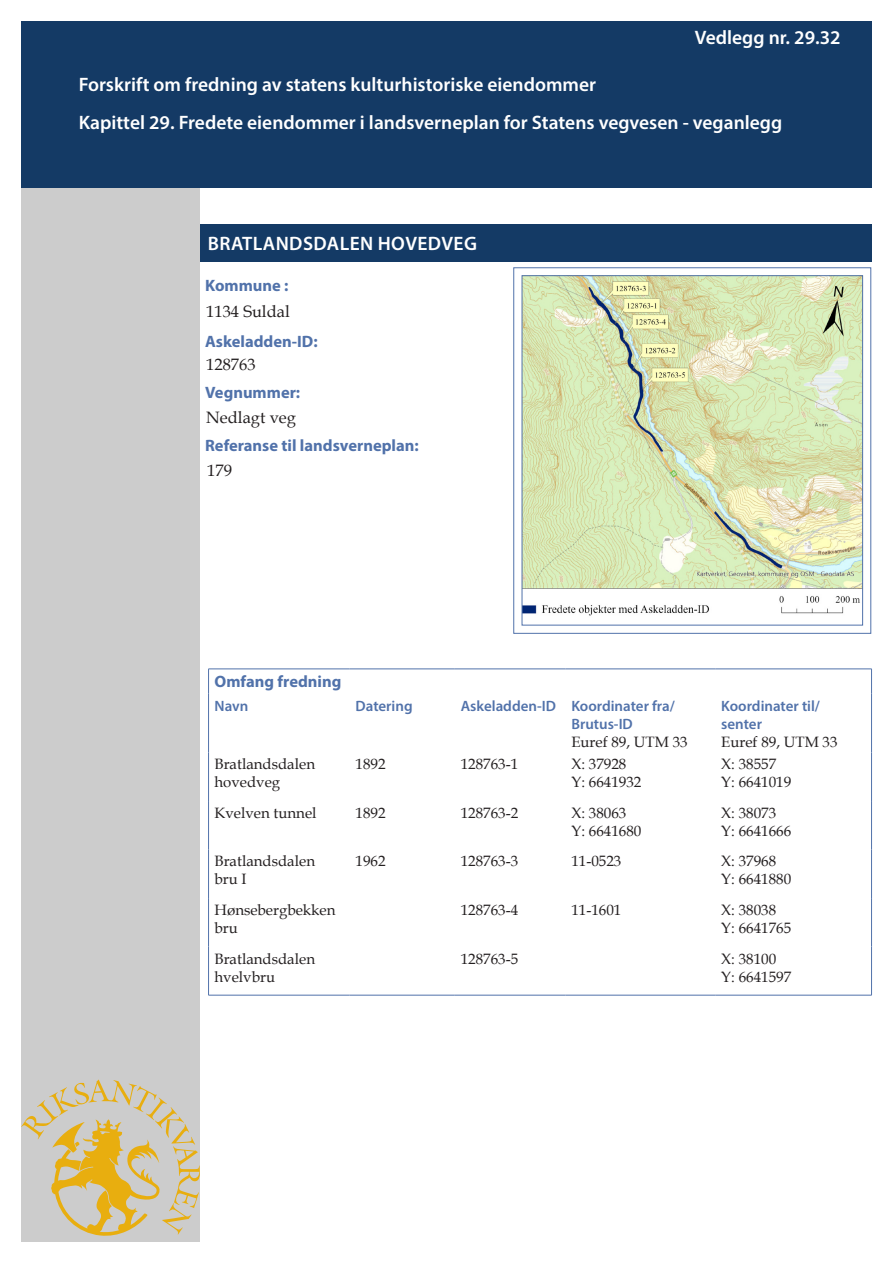
<style>
.page{position:relative;width:893px;height:1263px;background:#fff}
.page>*{position:absolute;margin:0;border:0;box-sizing:border-box;transform-origin:0 0}
.Overskrift_1_MyrPro{font:600 19.5px "Myriad Pro";color:#fff}
.Overskrift_1_MyrPro-2{font:600 19.5px "Myriad Pro";letter-spacing:.02em;color:#fff}
.Overskrift_2_MyrPro{font:700 16.5px "Myriad Pro";color:#5172aa}
.Tekst_-_data_11{font:16.5px "Book Antiqua";color:#231f20}
.Tekst_-_data_10{font:15px/18px "Book Antiqua";color:#231f20}
.Overskrift_3_MyrPro{font:600 15px "Myriad Pro";color:#5172aa}
</style>
<div class="page">
<div style="left:21px;top:188px;width:179px;height:1054px;background:#ccc"></div>
<div style="left:21px;top:21px;width:851px;height:167px;background:#143a65"></div>
<div style="left:200px;top:224px;width:672px;height:38px;background:#143a65"></div>
<div style="left:513px;top:267px;width:358px;height:367px;border:1px solid #5172aa"></div>
<svg style="left:21px;top:1079px;width:179px;height:157px"></svg>
<img style="left:524px;top:277px;width:337px;height:339px">
<div style="left:522px;top:275px;width:341px;height:350px;border:1px solid #5172aa"></div>
<hr style="left:208px;top:669px;width:142px;height:1px;background:#5172aa">
<svg style="left:208px;top:669px;width:1px;height:24px"></svg>
<hr style="left:350px;top:669px;width:105px;height:1px;background:#5172aa">
<hr style="left:455px;top:669px;width:110px;height:1px;background:#5172aa">
<hr style="left:565px;top:669px;width:150px;height:1px;background:#5172aa">
<hr style="left:715px;top:669px;width:157px;height:1px;background:#5172aa">
<svg style="left:871px;top:669px;width:1px;height:24px"></svg>
<hr style="left:208px;top:693px;width:1px;height:59px;background:#5172aa">
<hr style="left:871px;top:693px;width:1px;height:59px;background:#5172aa">
<hr style="left:208px;top:752px;width:1px;height:49px;background:#5172aa">
<hr style="left:871px;top:752px;width:1px;height:49px;background:#5172aa">
<hr style="left:208px;top:801px;width:1px;height:48px;background:#5172aa">
<hr style="left:871px;top:801px;width:1px;height:48px;background:#5172aa">
<hr style="left:208px;top:849px;width:1px;height:49px;background:#5172aa">
<hr style="left:871px;top:849px;width:1px;height:49px;background:#5172aa">
<hr style="left:208px;top:898px;width:1px;height:49px;background:#5172aa">
<hr style="left:871px;top:898px;width:1px;height:49px;background:#5172aa">
<hr style="left:208px;top:947px;width:1px;height:48px;background:#5172aa">
<hr style="left:871px;top:947px;width:1px;height:48px;background:#5172aa">
<hr style="left:208px;top:995px;width:142px;height:1px;background:#5172aa">
<hr style="left:350px;top:995px;width:105px;height:1px;background:#5172aa">
<hr style="left:455px;top:995px;width:110px;height:1px;background:#5172aa">
<hr style="left:565px;top:995px;width:150px;height:1px;background:#5172aa">
<hr style="left:715px;top:995px;width:157px;height:1px;background:#5172aa">
<h1 class="Overskrift_1_MyrPro" style="left:79px;top:72px;width:519px">Forskrift om fredning av statens kulturhistoriske eiendommer</h1>
<h1 class="Overskrift_1_MyrPro" style="left:695px;top:25px;width:147px">Vedlegg nr. 29.32</h1>
<p class="Overskrift_1_MyrPro" style="left:79px;top:110px;width:705px">Kapittel 29. Fredete eiendommer i landsverneplan for Statens vegvesen - veganlegg</p>
<p class="Overskrift_1_MyrPro-2" style="left:208px;top:231px;width:271px">BRATLANDSDALEN HOVEDVEG</p>
<p class="Overskrift_2_MyrPro" style="left:205px;top:275px;width:85px">Kommune :</p>
<p class="Tekst_-_data_11" style="left:206px;top:300px;width:85px">1134 Suldal</p>
<p class="Overskrift_2_MyrPro" style="left:205px;top:331px;width:114px">Askeladden-ID:</p>
<p class="Tekst_-_data_11" style="left:206px;top:353px;width:51px">128763</p>
<p class="Overskrift_2_MyrPro" style="left:205px;top:382px;width:97px">Vegnummer:</p>
<p class="Tekst_-_data_11" style="left:206px;top:406px;width:91px">Nedlagt veg</p>
<p class="Overskrift_2_MyrPro" style="left:205px;top:435px;width:215px">Referanse til landsverneplan:</p>
<p class="Tekst_-_data_11" style="left:207px;top:458px;width:26px">179</p>
<p class="Overskrift_2_MyrPro" style="left:215px;top:671px;width:128px">Omfang fredning</p>
<p class="Overskrift_3_MyrPro" style="left:215px;top:696px;width:35px">Navn</p>
<p class="Overskrift_3_MyrPro" style="left:356px;top:696px;width:59px">Datering</p>
<p class="Overskrift_3_MyrPro" style="left:461px;top:696px;width:97px">Askeladden-ID</p>
<p class="Overskrift_3_MyrPro" style="left:571px;top:696px;width:105px">Koordinater fra/</p>
<p class="Overskrift_3_MyrPro" style="left:571px;top:714px;width:63px">Brutus-ID</p>
<p class="Tekst_-_data_10" style="left:571px;top:732px;width:118px">Euref 89, UTM 33</p>
<p class="Tekst_-_data_10" style="left:215px;top:755px;width:102px">Bratlandsdalen hovedveg</p>
<p class="Tekst_-_data_10" style="left:356px;top:755px;width:31px">1892</p>
<p class="Tekst_-_data_10" style="left:461px;top:755px;width:59px">128763-1</p>
<p class="Tekst_-_data_10" style="left:571px;top:755px;width:57px">X: 37928</p>
<p class="Tekst_-_data_10" style="left:571px;top:773px;width:72px">Y: 6641932</p>
<p class="Tekst_-_data_10" style="left:215px;top:803px;width:103px">Kvelven tunnel</p>
<p class="Tekst_-_data_10" style="left:356px;top:803px;width:31px">1892</p>
<p class="Tekst_-_data_10" style="left:461px;top:803px;width:59px">128763-2</p>
<p class="Tekst_-_data_10" style="left:571px;top:803px;width:57px">X: 38063</p>
<p class="Tekst_-_data_10" style="left:571px;top:821px;width:72px">Y: 6641680</p>
<p class="Overskrift_3_MyrPro" style="left:721px;top:696px;width:100px">Koordinater til/</p>
<p class="Overskrift_3_MyrPro" style="left:721px;top:714px;width:42px">senter</p>
<p class="Tekst_-_data_10" style="left:721px;top:732px;width:118px">Euref 89, UTM 33</p>
<p class="Tekst_-_data_10" style="left:721px;top:755px;width:57px">X: 38557</p>
<p class="Tekst_-_data_10" style="left:721px;top:773px;width:72px">Y: 6641019</p>
<p class="Tekst_-_data_10" style="left:721px;top:803px;width:57px">X: 38073</p>
<p class="Tekst_-_data_10" style="left:721px;top:821px;width:72px">Y: 6641666</p>
<p class="Tekst_-_data_10" style="left:215px;top:852px;width:102px">Bratlandsdalen bru I</p>
<p class="Tekst_-_data_10" style="left:356px;top:852px;width:31px">1962</p>
<p class="Tekst_-_data_10" style="left:461px;top:852px;width:59px">128763-3</p>
<p class="Tekst_-_data_10" style="left:571px;top:852px;width:51px">11-0523</p>
<p class="Tekst_-_data_10" style="left:721px;top:852px;width:57px">X: 37968</p>
<p class="Tekst_-_data_10" style="left:721px;top:870px;width:72px">Y: 6641880</p>
<p class="Tekst_-_data_10" style="left:215px;top:900px;width:122px">Hønsebergbekken bru</p>
<p class="Tekst_-_data_10" style="left:461px;top:900px;width:59px">128763-4</p>
<p class="Tekst_-_data_10" style="left:571px;top:900px;width:51px">11-1601</p>
<p class="Tekst_-_data_10" style="left:721px;top:900px;width:57px">X: 38038</p>
<p class="Tekst_-_data_10" style="left:721px;top:918px;width:72px">Y: 6641765</p>
<p class="Tekst_-_data_10" style="left:215px;top:949px;width:102px">Bratlandsdalen hvelvbru</p>
<p class="Tekst_-_data_10" style="left:461px;top:949px;width:59px">128763-5</p>
<p class="Tekst_-_data_10" style="left:721px;top:949px;width:57px">X: 38100</p>
<p class="Tekst_-_data_10" style="left:721px;top:967px;width:72px">Y: 6641597</p>
</div>
